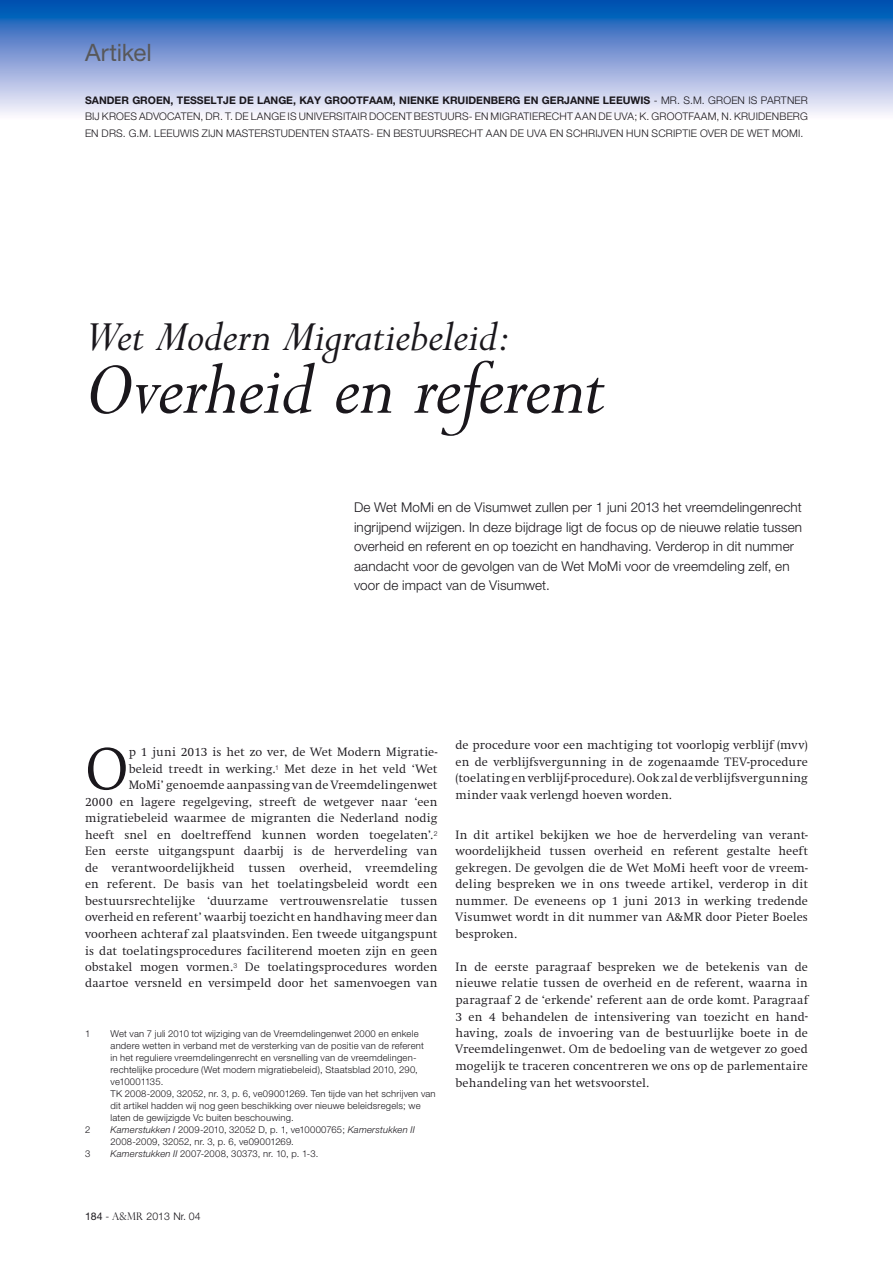
<style>
.page{position:relative;width:893px;height:1263px;background:#fff}
.page>*{position:absolute;margin:0;border:0;box-sizing:border-box;transform-origin:0 0}
.t1{font:italic 84px "M Perpetua";letter-spacing:-.015em;color:#1a171c}
.t2{font:300 62.1px "Swift EF";color:#1a171c}
.t3{font:italic 48px "M Perpetua";letter-spacing:-.01em;color:#1a171c}
.t4{font:24px "Helvetica Neue";color:#58585a}
.t5{font:300 13.5px/19.5px "Helvetica Neue";letter-spacing:.01em;color:#1a171c}
.t6{font:300 12.6px/16.5px "Swift EF";letter-spacing:.01em;color:#1a171c;text-align:justify}
.t7{font:300 10.5px/16.5px "Helvetica Neue";letter-spacing:.015em;color:#1a171c;text-align:justify}
.t8{font:300 9.45px/12px "Helvetica Neue";letter-spacing:.02em;color:#1a171c}
.s1{font-weight:700}
.s2{font-style:italic}
.s3{font-weight:400}
.s4{font-family:"Perpetua Titling"}
</style>
<div class="page">
<svg style="left:0;top:0;width:893px;height:114px;background:#7b9dd5"></svg>
<h3 class="t4" style="left:85px;top:39px;width:68px">Artikel</h3>
<p class="t7" style="left:85px;top:91px;width:724px"><span class="s1">SANDER GROEN, TESSELTJE DE LANGE, KAY GROOTFAAM, NIENKE KRUIDENBERG EN GERJANNE LEEUWIS</span> - mr. S.M. Groen is partn er bij Kroes Advocaten, dr. T. de Lan ge is un iversitair docent bestuurs- en migratierecht aan de UvA; K. Grootfaam, N. Kruidenb erg en drs. G.M. Leeuwis zijn masterstudenten Staats- en Bestuursrecht aan de UvA en schrijven hun scriptie over de Wet MoMi.</p>
<h3 class="t3" style="left:85px;top:312px;width:427px">Wet Modern Migratiebeleid:</h3>
<h1 class="t1" style="left:85px;top:346px;width:522px">Overheid en referent</h1>
<p class="t5" style="left:354px;top:498px;width:450px">De Wet MoMi en de Visumwet zullen per 1 juni 2013 het vreemdelingenrecht ingrijpend wijzigen. In deze bijdrage ligt de focus op de nieuwe relatie tussen overheid en referent en op toezicht en handhaving. Verderop in dit nummer aandacht voor de gevolgen van de Wet MoMi voor de vreemdeling zelf, en voor de impact van de Visumwet.</p>
<h2 class="t2" style="left:85px;top:736px;width:45px">O</h2>
<p class="t6" style="left:85px;top:744px;width:354px;text-align:right">p 1 juni 2013 is het zo ver, de Wet Modern Migratie-<br>beleid treedt in werking.<sup>1</sup> Met deze in het veld ‘Wet<br>MoMi’ genoemde aanpassing van de Vreemdelingenwet<br>2000 en lagere regelgeving, streeft de wetgever naar ‘een migratiebeleid waarmee de migranten die Nederland nodig heeft snel en doeltreffend kunnen worden toegelaten’.<sup>2<br></sup>Een eerste uitgangspunt daarbij is de herverdeling van de verantwoordelijkheid tussen overheid, vreemdeling en referent. De basis van het toelatingsbeleid wordt een bestuursrechtelijke ‘duurzame vertrouwensrelatie tussen overheid en referent’ waarbij toezicht en handhaving meer dan voorheen achteraf zal plaatsvinden. Een tweede uitgangspunt is dat toelatingsprocedures faciliterend moeten zijn en geen obstakel mogen vormen.<sup>3</sup> De toelatingsprocedures worden daartoe versneld en versimpeld door het samenvoegen van</p>
<p class="t8" style="left:85px;top:1027px;width:21px">1 W</p>
<p class="t8" style="left:111px;top:1027px;width:315px;text-indent:9px">et van 7 juli 2010 tot wijziging van de Vreemdelingenwet 2000 en enkele andere wetten in verband met de versterking van de positie van de referent in het reguliere vreemdelingenrecht en versnelling van de vreemdelingen&shy;rechtelijke procedure (Wet modern migratiebeleid), Staatsblad 2010, 290, ve10001135.</p>
<p class="t8" style="left:88px;top:1087px;width:13px">TK</p>
<p class="t8" style="left:111px;top:1087px;width:327px;text-indent:14px">2008-2009, 32052, nr. 3, p. 6, ve09001269. Ten tijde van het schrijven van dit artikel hadden wij nog geen beschikking over nieuwe beleidsregels; we laten de gewijzigde Vc buiten beschouwing.</p>
<p class="t8" style="left:85px;top:1123px;width:7px">2</p>
<p class="t8" style="left:111px;top:1123px;width:306px"><span class="s2">Kamerstukken I</span> 2009-2010, 32052 D, p. 1, ve10000765; <span class="s2">Kamerstukken II<br></span>2008-2009, 32052, nr. 3, p. 6, ve09001269.</p>
<p class="t8" style="left:85px;top:1147px;width:7px">3</p>
<p class="t8" style="left:111px;top:1147px;width:209px"><span class="s2">Kamerstukken II</span> 2007-2008, 30373, nr. 10, p. 1-3.</p>
<p class="t6" style="left:455px;top:737px;width:354px">de procedure voor een machtiging tot voorlopig verblijf (mvv) en de verblijfsvergunning in de zogenaamde TEV-procedure (toelating en verblijf-procedure). Ook zal de verblijfsvergunning minder vaak verlengd hoeven worden.</p>
<p class="t6" style="left:455px;top:827px;width:354px">In dit artikel bekijken we hoe de herverdeling van verant&shy;woordelijkheid tussen overheid en referent gestalte heeft gekregen. De gevolgen die de Wet MoMi heeft voor de vreem&shy;deling bespreken we in ons tweede artikel, verderop in dit nummer. De eveneens op 1 juni 2013 in werking tredende Visumwet wordt in dit nummer van A&amp;MR door Pieter Boeles besproken.</p>
<p class="t6" style="left:455px;top:959px;width:354px">In de eerste paragraaf bespreken we de betekenis van de nieuwe relatie tussen de overheid en de referent, waarna in paragraaf 2 de ‘erkende’ referent aan de orde komt. Paragraaf 3 en 4 behandelen de intensivering van toezicht en hand&shy;having, zoals de invoering van de bestuurlijke boete in de Vreemdelingenwet. Om de bedoeling van de wetgever zo goed mogelijk te traceren concentreren we ons op de parlementaire behandeling van het wetsvoorstel.</p>
<p class="t7" style="left:85px;top:1208px;width:117px"><span class="s3">184</span> - <span class="s4">A&amp;MR</span> 2013 Nr. 04</p>
</div>
